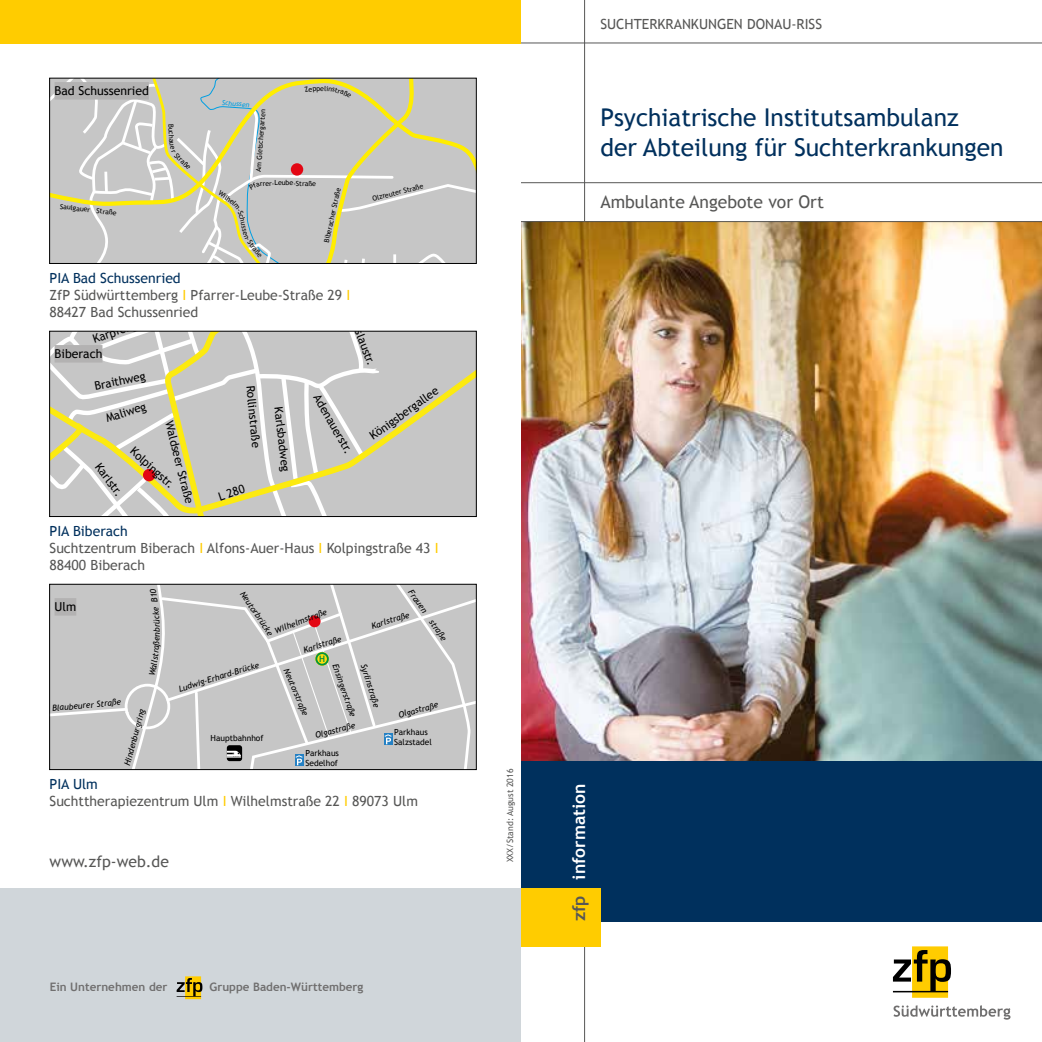
<style>
.page{position:relative;width:1042px;height:1042px;background:#fff}
.page>*{position:absolute;margin:0;border:0;box-sizing:border-box;transform-origin:0 0}
.t1{font:24.5px/29.4px "Trebuchet MS";color:#00305d}
.t2{font:17.5px "Trebuchet MS";color:#575756}
.t3{font:700 17.5px "Trebuchet MS";color:#fff}
.t4{font:15.75px "Trebuchet MS";color:#575756}
.t5{font:14px/16.8px "Trebuchet MS";color:#575756}
.t6{font:12.25px "Trebuchet MS";color:#000}
.t7{font:11.72px "Trebuchet MS";color:#000}
.t8{font:700 11.72px "Trebuchet MS";color:#706f6f}
.t9{font:11.55px "Trebuchet MS";color:#000}
.t10{font:8.75px "Trebuchet MS";color:#575756}
.t11{font:700 8.75px "Trebuchet MS";color:#02943e}
.t12{font:italic 8.4px "Trebuchet MS";color:#000}
.t13{font:8.4px/10.2px "Trebuchet MS";color:#000}
.t14{font:7px "Trebuchet MS";letter-spacing:-.005em;color:#000}
.t15{font:italic 7px "Trebuchet MS";color:#009fe3}
.s1{color:#00305d}
.s2{color:#fc0}
.s3{color:#575756}
</style>
<div class="page">
<div style="left:0;top:888px;width:521px;height:154px;background:#d0d6da"></div>
<hr style="left:584px;top:0;width:1px;height:1042px;background:#575756">
<div style="left:521px;top:761px;width:521px;height:160px;background:#00305d"></div>
<div style="left:912px;top:946px;width:36px;height:52px;background:#fc0"></div>
<svg style="left:893px;top:950px;width:58px;height:41px"></svg>
<hr style="left:893px;top:991px;width:55px;height:1px;background:#000">
<svg style="left:893px;top:1005px;width:117px;height:14px"></svg>
<div style="left:521px;top:888px;width:79px;height:58px;background:#fc0"></div>
<hr style="left:521px;top:182px;width:521px;height:1px;background:#575756">
<hr style="left:521px;top:43px;width:521px;height:1px;background:#575756">
<div style="left:185px;top:976px;width:16px;height:23px;background:#fc0"></div>
<svg style="left:177px;top:978px;width:25px;height:19px"></svg>
<img style="left:521px;top:222px;width:521px;height:539px">
<hr style="left:521px;top:221px;width:521px;height:1px;background:#575756">
<div style="left:0;top:0;width:521px;height:43px;background:#fc0"></div>
<div style="left:51px;top:331px;width:425px;height:185px;background:#c6c6c6"></div>
<svg style="left:381px;top:371px;width:94px;height:76px"></svg>
<svg style="left:51px;top:333px;width:330px;height:182px"></svg>
<div style="left:49px;top:331px;width:428px;height:186px;border:1px solid #000"></div>
<div style="left:55px;top:345px;width:47px;height:17px;background:#b3b2b2"></div>
<svg style="left:50px;top:584px;width:426px;height:185px;background:#c7c7c7"></svg>
<svg style="left:50px;top:78px;width:426px;height:185px;background:#c9c8be"></svg>
<p class="t6" style="left:55px;top:83px;width:96px">Bad Schussenried</p>
<p class="t14" style="left:61px;top:202px;width:58px;rotate:7deg">Saulgauer Straße</p>
<p class="t15" style="left:222px;top:99px;width:29px;rotate:4deg">Schussen</p>
<p class="t14" style="left:254px;top:171px;width:64px;rotate:-86deg">Am Gletschergarten</p>
<p class="t14" style="left:274px;top:179px;width:20px">Leube</p>
<p class="t14" style="left:293px;top:179px;width:24px;rotate:1deg">-Straße</p>
<p class="t14" style="left:322px;top:242px;width:58px;rotate:-78deg">Biberacher Straße</p>
<p class="t14" style="left:372px;top:194px;width:54px;rotate:-14deg">Olzreuter Straße</p>
<p class="t5" style="left:50px;top:270px;width:302px"><span class="s1">PIA Bad Schussenried<br></span>ZfP Südwürttemberg <span class="s2">I</span> Pfarrer-Leube-Straße 29 <span class="s2">I<br></span>88427 Bad Schussenried</p>
<p class="t9" style="left:359px;top:311px;width:56px;rotate:69deg">Breslaustr.</p>
<p class="t7" style="left:91px;top:333px;width:69px;rotate:-19deg">Karpfengasse</p>
<p class="t6" style="left:55px;top:346px;width:49px">Biberach</p>
<p class="t7" style="left:93px;top:379px;width:53px;rotate:-11deg">Braithweg</p>
<p class="t7" style="left:104px;top:411px;width:43px;rotate:-17deg">Maliweg</p>
<p class="t9" style="left:176px;top:419px;width:86px;rotate:76deg">Waldseer Straße</p>
<p class="t9" style="left:137px;top:444px;width:56px;rotate:42deg">Kolpingstr.</p>
<p class="t9" style="left:103px;top:460px;width:39px;rotate:53deg">Karlstr.</p>
<p class="t9" style="left:257px;top:385px;width:64px;rotate:84deg">Rollinstraße</p>
<p class="t7" style="left:217px;top:490px;width:28px;rotate:-19deg">L 280</p>
<p class="t9" style="left:286px;top:406px;width:67px;rotate:84deg">Karlsbadweg</p>
<p class="t9" style="left:322px;top:392px;width:68px;rotate:60deg">Adenauerstr.</p>
<p class="t7" style="left:367px;top:431px;width:83px;rotate:-36deg">Königsbergallee</p>
<p class="t5" style="left:50px;top:523px;width:391px"><span class="s1">PIA Biberach<br></span>Suchtzentrum Biberach <span class="s2">I</span> Alfons-Auer-Haus <span class="s2">I</span> Kolpingstraße 43 <span class="s2">I<br></span>88400 Biberach</p>
<p class="t6" style="left:55px;top:599px;width:23px">Ulm</p>
<p class="t12" style="left:52px;top:703px;width:71px;rotate:-5deg">Blaubeurer Straße</p>
<p class="t12" style="left:122px;top:764px;width:60px;rotate:-75deg">Hindenburgring</p>
<p class="t12" style="left:246px;top:589px;width:53px;rotate:56deg">Neutorbrücke</p>
<p class="t12" style="left:273px;top:626px;width:57px;rotate:-21deg">Wilhelmstraße</p>
<p class="t12" style="left:302px;top:645px;width:41px;rotate:-17deg">Karlstraße</p>
<p class="t12" style="left:414px;top:587px;width:62px;rotate:55deg">Frauen straße</p>
<p class="t12" style="left:370px;top:621px;width:41px;rotate:-17deg">Karlstraße</p>
<p class="t12" style="left:177px;top:684px;width:85px;rotate:-17deg">Ludwig-Erhard-Brücke</p>
<p class="t13" style="left:211px;top:733px;width:54px">Hauptbahnhof</p>
<p class="t12" style="left:291px;top:667px;width:52px;rotate:67deg">Neutorstraße</p>
<p class="t11" style="left:319px;top:653px;width:8px">H</p>
<p class="t12" style="left:340px;top:662px;width:57px;rotate:71deg">Ensingerstraße</p>
<p class="t12" style="left:368px;top:662px;width:47px;rotate:73deg">Syrlinstraße</p>
<p class="t12" style="left:314px;top:730px;width:42px;rotate:-14deg">Olgastraße</p>
<p class="t13" style="left:305px;top:748px;width:35px">Parkhaus<br>Sedelhof</p>
<p class="t12" style="left:397px;top:710px;width:42px;rotate:-15deg">Olgastraße</p>
<p class="t13" style="left:394px;top:727px;width:39px">Parkhaus<br>Salzstadel</p>
<p class="t5" style="left:50px;top:776px;width:370px"><span class="s1">PIA Ulm<br></span>Suchttherapiezentrum Ulm <span class="s2">I</span> Wilhelmstraße 22 <span class="s2">I</span> 89073 Ulm</p>
<p class="t4" style="left:50px;top:852px;width:121px">www.zfp-web.de</p>
<p class="t8" style="left:50px;top:979px;width:119px">Ein Unternehmen der</p>
<p class="t8" style="left:210px;top:979px;width:155px">Gruppe Baden-Württemberg</p>
<p class="t5" style="left:600px;top:16px;width:223px">SUCHTERKRANKUNGEN DONAU-RISS</p>
<h1 class="t1" style="left:600px;top:103px;width:405px">Psychiatrische Institutsambulanz<br>der Abteilung für Suchterkrankungen</h1>
<p class="t2" style="left:600px;top:192px;width:225px">Ambulante Angebote vor Ort</p>
<p class="t10" style="left:505px;top:862px;width:95px;rotate:-90deg">XXX/Stand: August 2016</p>
<p class="t3" style="left:568px;top:921px;width:139px;rotate:-90deg"><span class="s3">zfp</span> information</p>
</div>
